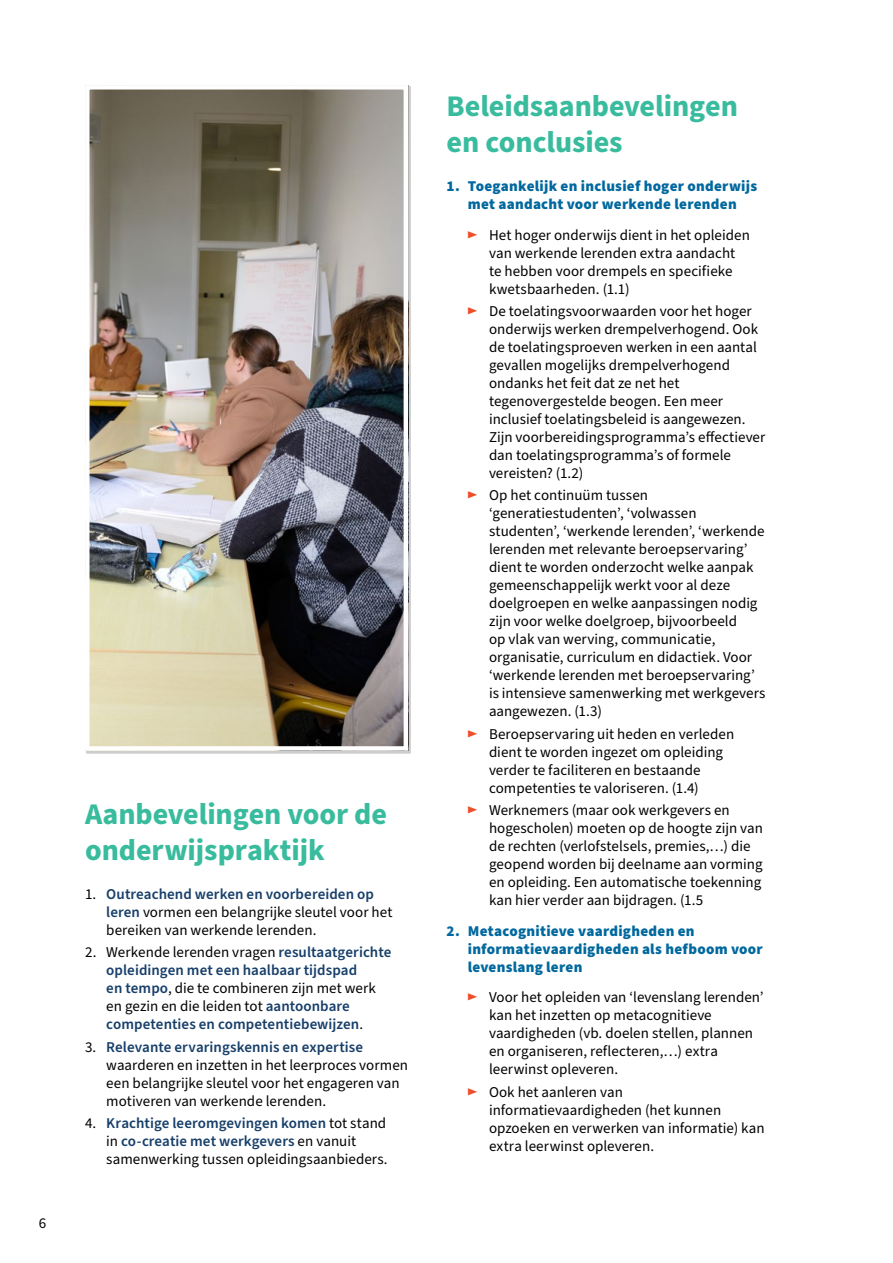
<style>
.page{position:relative;width:893px;height:1263px;background:#fff}
.page>*{position:absolute;margin:0;border:0;box-sizing:border-box;transform-origin:0 0}
.kop{font:700 30px/36px "Source Sans Pro";letter-spacing:-.005em;color:#39bb9d}
.t1{font:15px/18px "Source Sans Pro";letter-spacing:.005em;color:#000}
.t2{font:600 15px/18px "Source Sans Pro";letter-spacing:.005em;color:#173f6a}
.t3{font:900 15px/18px "Source Sans Pro";letter-spacing:.02em;color:#00689e;text-align:center}
.s1{font-weight:600;color:#173f6a}
.s2{font-weight:400;color:#000}
.s3{color:#f04e29}
</style>
<div class="page">
<img style="left:90px;top:90px;width:313px;height:656px">
<div style="left:85px;top:85px;width:323px;height:666px;border:4px solid #fff"></div>
<p class="t1" style="left:39px;top:1214px;width:9px">6</p>
<p class="kop" style="left:85px;top:797px;width:303px">Aanbevelingen voor de onderwijspraktijk</p>
<p class="t1" style="left:106px;top:886px;width:288px;text-indent:-21px">1. <span class="s1">Outreachend werken en voorbereiden op leren</span> vormen een belangrijke sleutel voor het bereiken van werkende lerenden.</p>
<p class="t2" style="left:106px;top:944px;width:287px;text-indent:-21px"><span class="s2">2. Werkende lerenden vragen</span> resultaatgerichte opleidingen met een haalbaar tijdspad<br>en tempo<span class="s2">, die te combineren zijn met werk en gezin en die leiden tot</span> aantoonbare competenties en competentiebewijzen<span class="s2">.</span></p>
<p class="t1" style="left:106px;top:1038px;width:303px;text-indent:-21px">3. <span class="s1">Relevante ervaringskennis en expertise </span>waarderen en inzetten in het leerproces vormen een belangrijke sleutel voor het engageren van motiveren van werkende lerenden.</p>
<p class="t1" style="left:106px;top:1114px;width:283px;text-indent:-21px">4. <span class="s1">Krachtige leeromgevingen komen</span> tot stand in <span class="s1">co-creatie met werkgevers</span> en vanuit samenwerking tussen opleidingsaanbieders.</p>
<p class="kop" style="left:446px;top:89px;width:293px">Beleidsaanbevelingen en conclusies</p>
<p class="t3" style="left:446px;top:177px;width:312px">1. Toegankelijk en inclusief hoger onderwijs met aandacht voor werkende lerenden</p>
<p class="t1" style="left:489px;top:226px;width:262px;text-indent:-21px"><span class="s3">►</span> Het hoger onderwijs dient in het opleiden van werkende lerenden extra aandacht te hebben voor drempels en specifieke kwetsbaarheden. (1.1)</p>
<p class="t1" style="left:489px;top:303px;width:278px;text-indent:-21px"><span class="s3">►</span> De toelatingsvoorwaarden voor het hoger onderwijs werken drempelverhogend. Ook de toelatingsproeven werken in een aantal gevallen mogelijks drempelverhogend ondanks het feit dat ze net het tegenovergestelde beogen. Een meer inclusief toelatingsbeleid is aangewezen.<br>Zijn voorbereidingsprogramma’s effectiever dan toelatingsprogramma’s of formele vereisten? (1.2)</p>
<p class="t1" style="left:489px;top:487px;width:278px;text-indent:-21px"><span class="s3">►</span> Op het continuüm tussen ‘generatiestudenten’, ‘volwassen studenten’, ‘werkende lerenden’, ‘werkende lerenden met relevante beroepservaring’ dient te worden onderzocht welke aanpak gemeenschappelijk werkt voor al deze doelgroepen en welke aanpassingen nodig zijn voor welke doelgroep, bijvoorbeeld<br>op vlak van werving, communicatie, organisatie, curriculum en didactiek. Voor ‘werkende lerenden met beroepservaring’ is intensieve samenwerking met werkgevers aangewezen. (1.3)</p>
<p class="t1" style="left:489px;top:725px;width:247px;text-indent:-21px"><span class="s3">►</span> Beroepservaring uit heden en verleden dient te worden ingezet om opleiding verder te faciliteren en bestaande competenties te valoriseren. (1.4)</p>
<p class="t1" style="left:489px;top:801px;width:276px;text-indent:-21px"><span class="s3">►</span> Werknemers (maar ook werkgevers en hogescholen) moeten op de hoogte zijn van de rechten (verlofstelsels, premies,…) die geopend worden bij deelname aan vorming en opleiding. Een automatische toekenning kan hier verder aan bijdragen. (1.5</p>
<p class="t3" style="left:468px;top:922px;width:297px;text-align:left;text-indent:-21px">2. Metacognitieve vaardigheden en informatievaardigheden als hefboom voor levenslang leren</p>
<p class="t1" style="left:489px;top:989px;width:276px;text-indent:-21px"><span class="s3">►</span> Voor het opleiden van ‘levenslang lerenden’ kan het inzetten op metacognitieve vaardigheden (vb. doelen stellen, plannen en organiseren, reflecteren,…) extra leerwinst opleveren.</p>
<p class="t1" style="left:489px;top:1083px;width:277px;text-indent:-21px"><span class="s3">►</span> Ook het aanleren van informatievaardigheden (het kunnen opzoeken en verwerken van informatie) kan extra leerwinst opleveren.</p>
</div>
